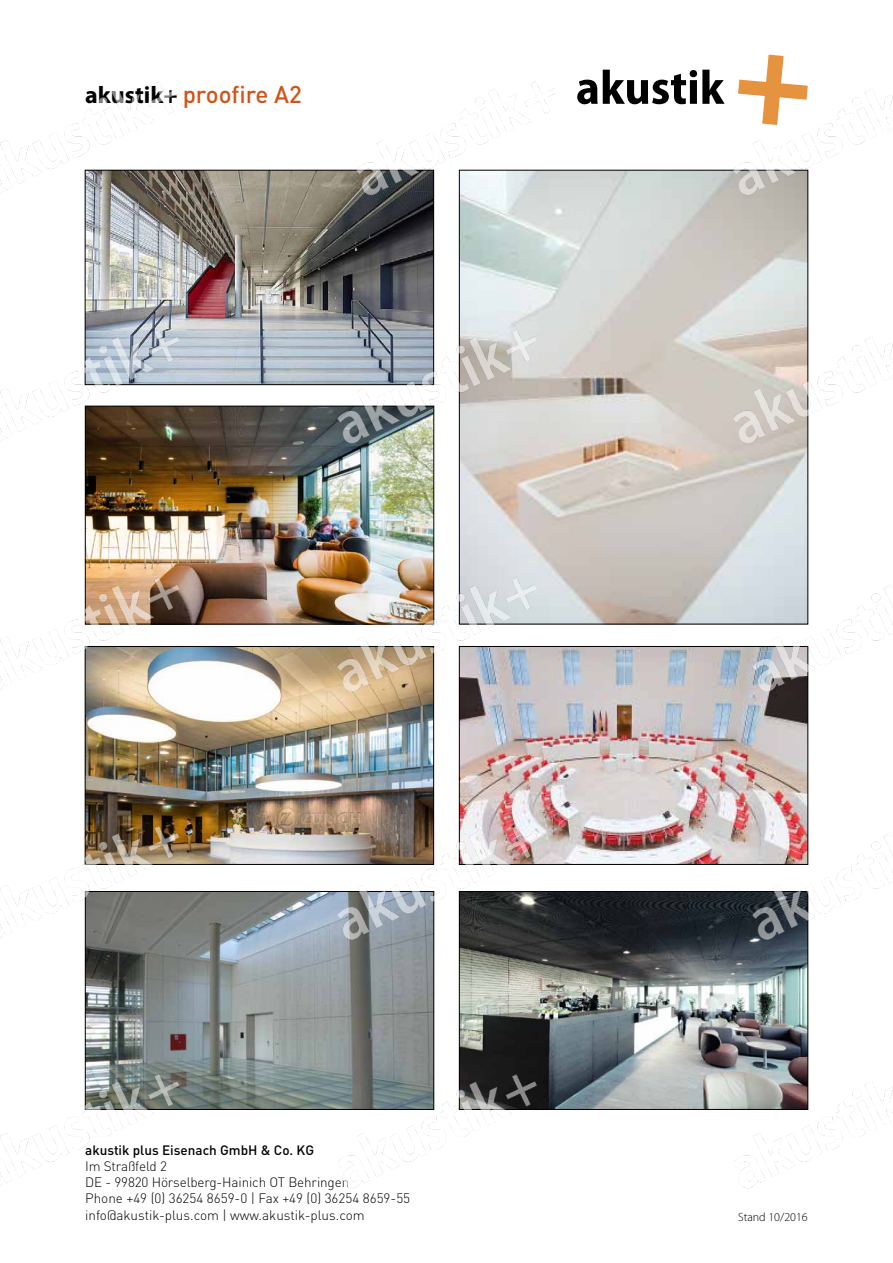
<style>
.page{position:relative;width:893px;height:1263px;background:#fff}
.page>*{position:absolute;margin:0;border:0;box-sizing:border-box;transform-origin:0 0}
.t1{font:500 24px "DIN Pro";color:#d15419}
.t2{font:300 13.5px/16.2px "DIN Pro";letter-spacing:-.01em;color:#000}
.t3{font:500 13.5px "DIN Pro";color:#000}
.t4{font:300 12px "Myriad Pro";color:#000}
.s1{font-family:"Myriad Pro";font-weight:700;color:#000}
</style>
<div class="page">
<img style="left:0;top:54px;width:893px;height:1135px">
<h1 class="t1" style="left:85px;top:75px;width:219px"><span class="s1">akustik+</span> proofire A2</h1>
<p class="t3" style="left:85px;top:1139px;width:230px">akustik plus Eisenach GmbH &amp; Co. KG</p>
<p class="t2" style="left:85px;top:1157px;width:326px">Im Straßfeld 2<br>DE - 99820 Hörselberg-Hainich OT Behringen<br>Phone +49 (0) 36254 8659-0 | Fax +49 (0) 36254 8659-55 info@akustik-plus.com | www.akustik-plus.com</p>
<p class="t4" style="left:738px;top:1210px;width:71px">Stand 10/2016</p>
</div>
